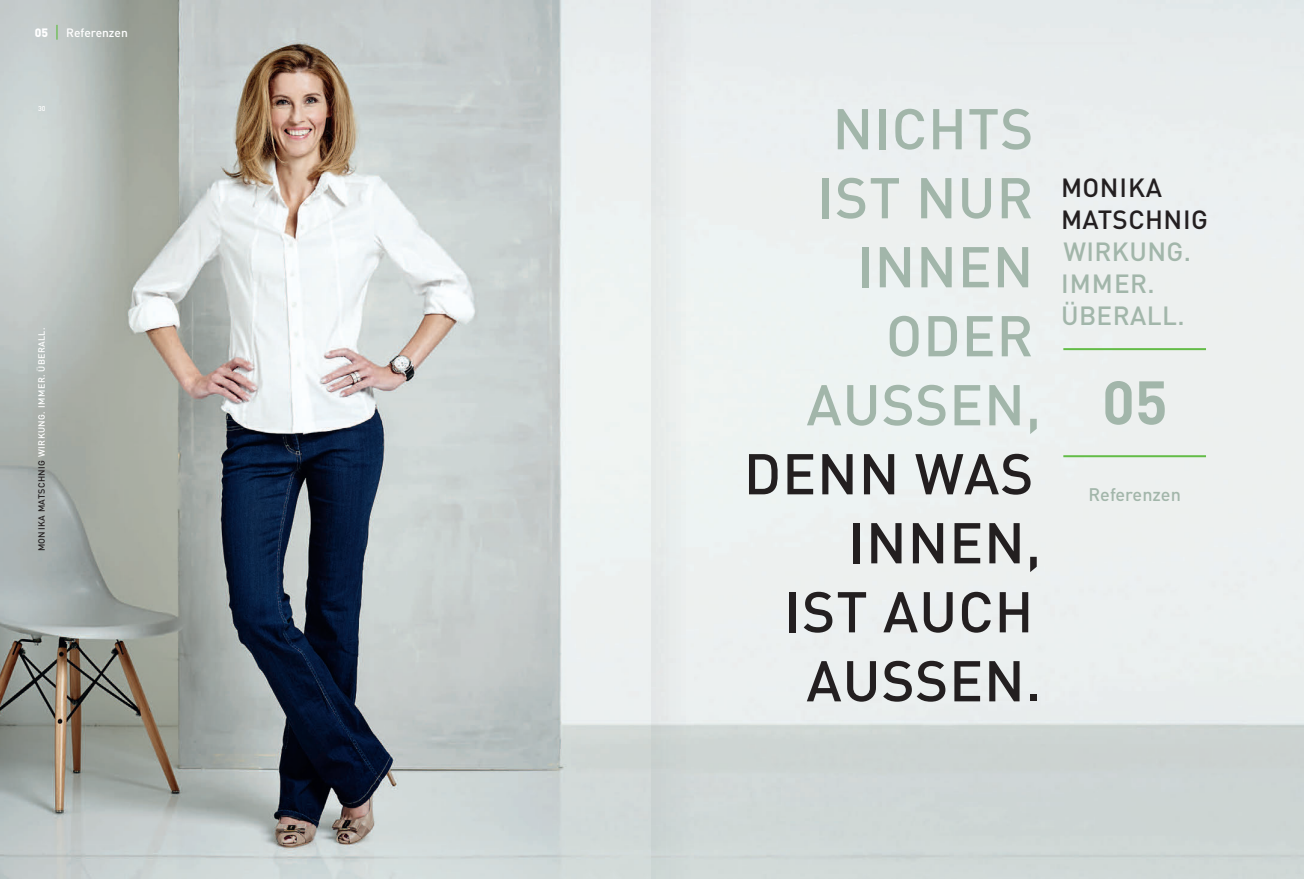
<style>
.page{position:relative;width:1304px;height:879px;background:#fff}
.page>*{position:absolute;margin:0;border:0;box-sizing:border-box;transform-origin:0 0}
.t1{font:700 60.5px "DIN";color:#a2b6aa}
.t2{font:500 56.5px/69px "DIN";letter-spacing:.015em;color:#a2b6aa;text-align:right}
.t3{font:500 56.5px/69px "DIN";letter-spacing:.015em;color:#231f20;text-align:right}
.t4{font:500 26px/32px "DIN";letter-spacing:.015em;color:#a2b6aa}
.t5{font:500 26px/32px "DIN";letter-spacing:.015em;color:#231f20}
.t6{font:500 18px "DIN";color:#a2b6aa}
.t7{font:500 12px "DIN";color:#fff}
.t8{font:900 12px "DIN";color:#fff}
.t9{font:500 9px "DIN";letter-spacing:.04em;color:#fff}
.t10{font:500 7px "DIN";color:#fff}
.s1{color:#231f20}
</style>
<div class="page">
<img style="left:0;top:0;width:652px;height:879px">
<svg style="left:693px;top:0;width:611px;height:879px;fill:#ecf0ef"></svg>
<svg style="left:56px;top:25px;width:2px;height:15px"></svg>
<hr style="left:1063px;top:348px;width:143px;height:2px;background:#63bc47">
<hr style="left:1063px;top:455px;width:143px;height:2px;background:#63bc47">
<h3 class="t8" style="left:35px;top:26px;width:15px">05</h3>
<h3 class="t7" style="left:66px;top:25px;width:63px">Referenzen</h3>
<p class="t10" style="left:38px;top:105px;width:9px">30</p>
<p class="t9" style="left:37px;top:551px;width:225px;rotate:-90deg"><span class="s1">MONIKA MATSCHNIG</span> WIRKUNG. IMMER. ÜBERALL.</p>
<h2 class="t2" style="left:806px;top:95px;width:236px">NICHTS<br>IST NUR<br>INNEN<br>ODER<br>AUSSEN,</h2>
<h2 class="t3" style="left:744px;top:440px;width:299px">DENN WAS<br>INNEN,<br>IST AUCH<br>AUSSEN.</h2>
<h3 class="t5" style="left:1061px;top:172px;width:149px">MONIKA<br>MATSCHNIG</h3>
<h3 class="t4" style="left:1061px;top:236px;width:131px">WIRKUNG.<br>IMMER.<br>ÜBERALL.</h3>
<h1 class="t1" style="left:1102px;top:368px;width:67px">05</h1>
<h3 class="t6" style="left:1088px;top:484px;width:94px">Referenzen</h3>
</div>
